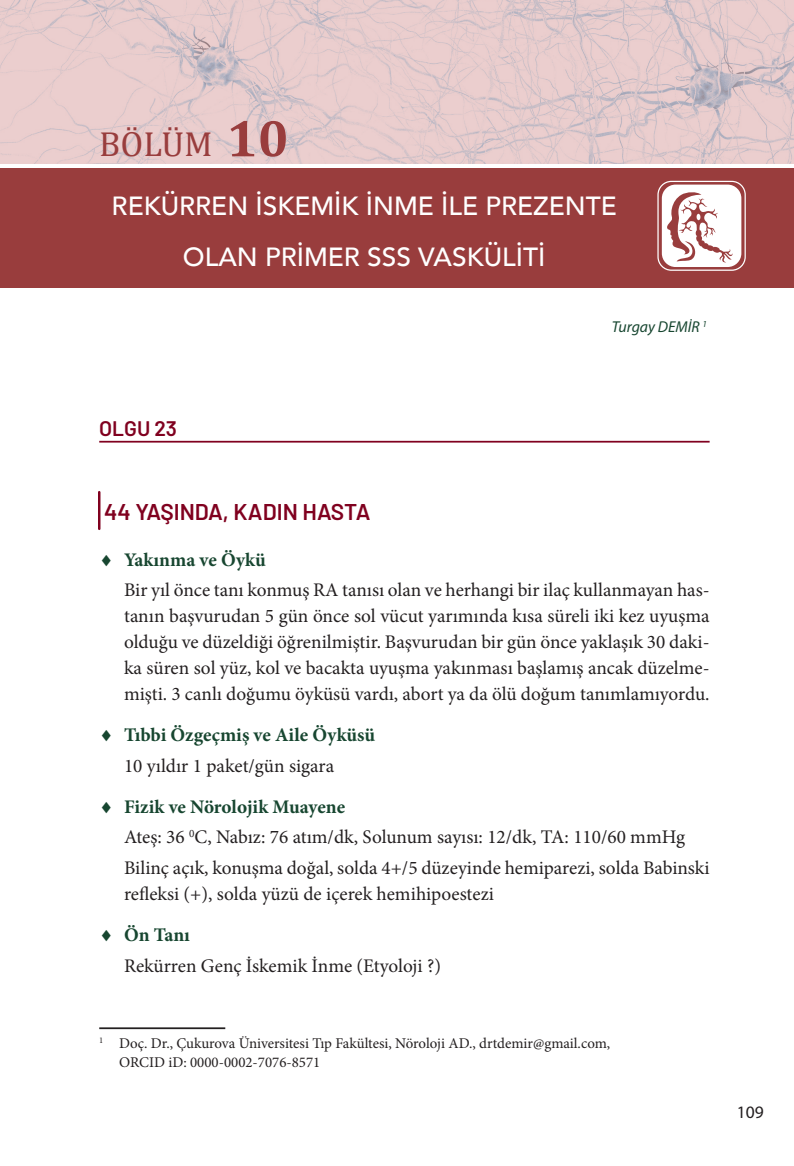
<style>
.page{position:relative;width:794px;height:1166px;background:#fff}
.page>*{position:absolute;margin:0;border:0;box-sizing:border-box;transform-origin:0 0}
.t1{font:35px "Cambria";color:#993d3d}
.t2{font:500 26.25px/50.8px "Avenir";color:#fff;text-align:center}
.t3{font:600 22.75px "Barlow";color:#80011f}
.t4{font:600 21px "Barlow";letter-spacing:-.005em;color:#80011f}
.t5{font:19.25px/30.8px "Minion Pro";color:#231f20}
.t6{font:700 19.25px/30.8px "Minion Pro";color:#174630}
.t7{font:17.5px "Myriad Pro";color:#231f20}
.t8{font:italic 15.75px "Myriad Pro";color:#174630}
.t9{font:14.88px/19.2px "Minion Pro";color:#231f20}
.s1{font-weight:700;font-size:52.5px}
.s2{color:#174630}
.s3{font-weight:700;color:#174630}
.s4{font-weight:400;color:#231f20}
</style>
<div class="page">
<div style="left:0;top:168px;width:794px;height:119px;background:#993d3d"></div>
<div style="left:657px;top:181px;width:89px;height:90px;border:1px solid #fff;border-radius:13px"></div>
<div style="left:662px;top:185px;width:79px;height:82px;background:#fff;border-radius:14px"></div>
<svg style="left:667px;top:192px;width:65px;height:71px"></svg>
<img style="left:0;top:0;width:794px;height:164px">
<hr style="left:99px;top:441px;width:610px;height:1px;background:#80011f">
<hr style="left:98px;top:492px;width:2px;height:37px;background:#80011f">
<hr style="left:99px;top:1027px;width:126px;height:2px;background:#231f20">
<h1 class="t1" style="left:99px;top:124px;width:191px">BÖLÜM <span class="s1">10</span></h1>
<h2 class="t2" style="left:112px;top:180px;width:507px">REKÜRREN İSKEMIK İNME İLE PREZENTE<br>OLAN PRIMER SSS VASKÜLITI</h2>
<p class="t8" style="left:612px;top:317px;width:97px">Turgay DEMİR <sup>1</sup></p>
<p class="t4" style="left:99px;top:413px;width:79px">OLGU 23</p>
<p class="t3" style="left:104px;top:495px;width:268px">44 YAŞINDA, KADIN HASTA</p>
<p class="t5" style="left:124px;top:544px;width:587px;text-indent:-25px"><span class="s2">♦</span> <span class="s3">Yakınma ve Öykü<br></span>Bir yıl önce tanı konmuş RA tanısı olan ve herhangi bir ilaç kullanmayan has-</p>
<p class="t5" style="left:124px;top:603px;width:587px;line-height:25.9px;text-align:justify">tanın başvurudan 5 gün önce sol vücut yarımında kısa süreli iki kez uyuşma olduğu ve düzeldiği öğrenilmiştir. Başvurudan bir gün önce yaklaşık 30 daki&shy;ka süren sol yüz, kol ve bacakta uyuşma yakınması başlamış ancak düzelme&shy;mişti. 3 canlı doğumu öyküsü vardı, abort ya da ölü doğum tanımlamıyordu.</p>
<p class="t6" style="left:124px;top:719px;width:252px;text-indent:-25px">♦ Tıbbi Özgeçmiş ve Aile Öyküsü<br><span class="s4">10 yıldır 1 paket/gün sigara</span></p>
<p class="t5" style="left:124px;top:791px;width:587px;text-indent:-25px"><span class="s2">♦</span> <span class="s3">Fizik ve Nörolojik Muayene<br></span>Ateş: 36 <sup>0</sup>C, Nabız: 76 atım/dk, Solunum sayısı: 12/dk, TA: 110/60 mmHg<br>Bilinç açık, konuşma doğal, solda 4+/5 düzeyinde hemiparezi, solda Babinski</p>
<p class="t5" style="left:99px;top:874px;width:396px;line-height:40.8px;text-indent:25px">refleksi (+), solda yüzü de içerek hemihipoestezi <span class="s2">♦</span> <span class="s3">Ön Tanı</span></p>
<p class="t5" style="left:124px;top:950px;width:318px">Rekürren Genç İskemik İnme (Etyoloji ?)</p>
<p class="t9" style="left:119px;top:1033px;width:493px;text-indent:-20px"><sup>1</sup> Doç. Dr., Çukurova Üniversitesi Tıp Fakültesi, Nöroloji AD., drtdemir@gmail.com,<br>ORCID iD: 0000-0002-7076-8571</p>
<p class="t7" style="left:737px;top:1101px;width:28px">109</p>
</div>
